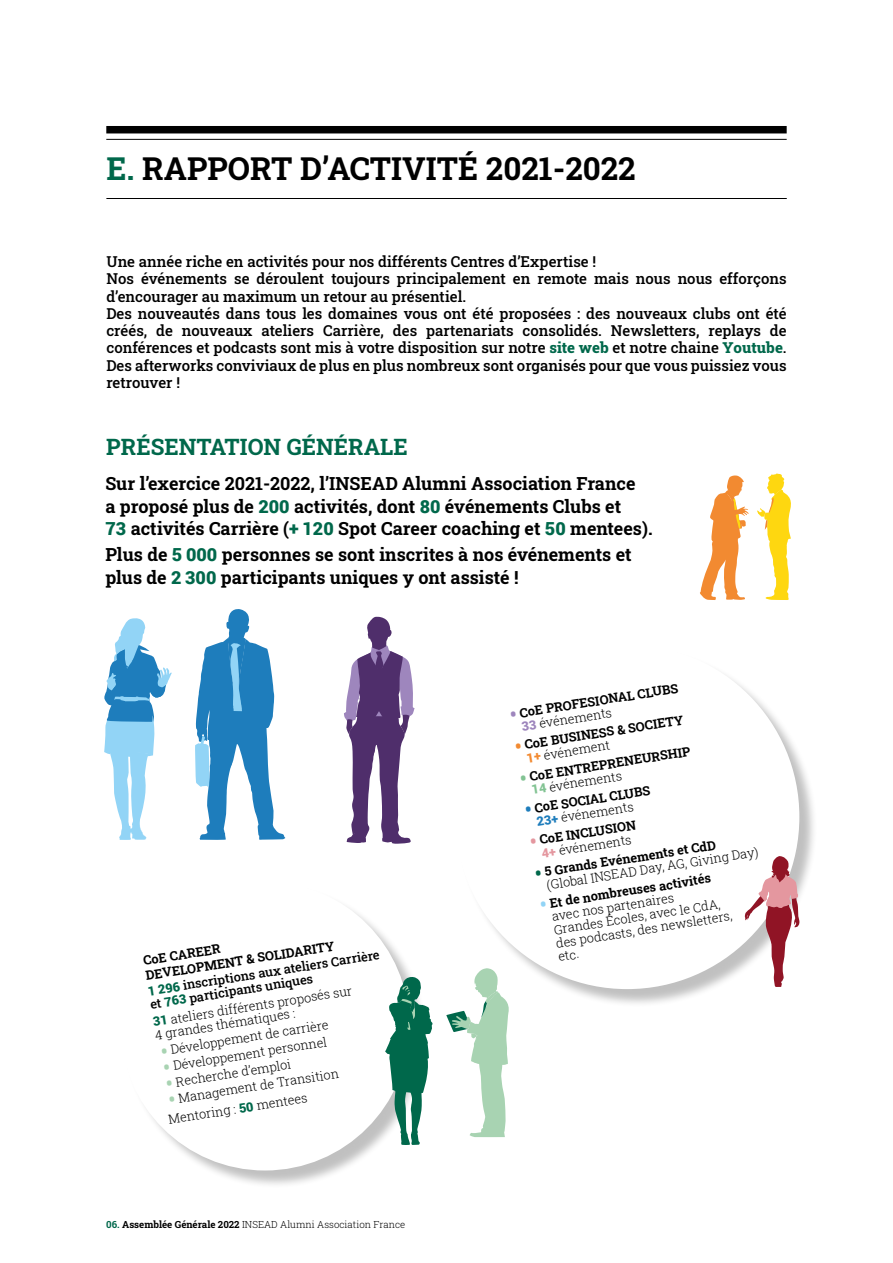
<style>
.page{position:relative;width:893px;height:1263px;background:#fff}
.page>*{position:absolute;margin:0;border:0;box-sizing:border-box;transform-origin:0 0}
.t1{font:700 31.5px "Roboto Slab";color:#000}
.t2{font:700 22.5px "Roboto Slab";color:#00684b}
.t3{font:700 18px/22.5px "Roboto Slab";color:#000}
.t4{font:500 15px/17.2px "Roboto Slab";color:#000}
.t5{font:300 12.75px/13.5px "Roboto Slab";color:#000}
.t6{font:700 12.75px/13.5px "Roboto Slab";color:#000}
.t7{font:500 12.75px/15.6px "Roboto Slab";color:#000}
.t8{font:300 9.75px "Roboto Slab";color:#000}
.s1{color:#00684b}
.s2{font-weight:800;color:#00684b}
.s3{font-family:"Roboto";font-weight:900;color:#00684b}
.s4{font-size:19.5px;color:#9e86bd}
.s5{font-family:"Roboto";font-weight:900;color:#9e86bd}
.s6{font-weight:300}
.s7{font-size:19.5px;color:#f28a31}
.s8{font-family:"Roboto";font-weight:900;color:#f28a31}
.s9{font-size:19.5px;color:#82c393}
.s10{font-family:"Roboto";font-weight:900;color:#82c393}
.s11{font-size:19.5px;color:#1e7dbc}
.s12{font-family:"Roboto";font-weight:900;color:#1e7dbc}
.s13{font-size:19.5px;color:#e4979f}
.s14{font-family:"Roboto";font-weight:900;color:#e4979f}
.s15{font-weight:700;font-size:19.5px;color:#00684b}
.s16{font-weight:700}
.s17{font-weight:700;font-size:19.5px;color:#92d4f6}
.s18{font-weight:500}
.s19{font-weight:700;font-size:19.5px;color:#a8d3b2}
.s20{font-weight:700;color:#00684b}
</style>
<div class="page">
<div style="left:106px;top:126px;width:681px;height:7px;background:#000"></div>
<hr style="left:106px;top:139px;width:681px;height:1px;background:#000">
<hr style="left:106px;top:198px;width:681px;height:1px;background:#000">
<div style="left:457px;top:647px;width:361px;height:361px;background:#000;opacity:.25"></div>
<div style="left:455px;top:645px;width:344px;height:344px;background:#fff;border-radius:50%"></div>
<div style="left:123px;top:884px;width:305px;height:305px;background:#000;opacity:.25"></div>
<div style="left:120px;top:882px;width:289px;height:288px;background:#fff;border-radius:50%"></div>
<svg style="left:757px;top:473px;width:34px;height:127px"></svg>
<svg style="left:700px;top:475px;width:49px;height:125px"></svg>
<svg style="left:745px;top:856px;width:55px;height:131px"></svg>
<svg style="left:446px;top:968px;width:64px;height:169px"></svg>
<svg style="left:385px;top:976px;width:48px;height:169px"></svg>
<svg style="left:104px;top:618px;width:68px;height:222px"></svg>
<svg style="left:195px;top:609px;width:90px;height:231px"></svg>
<svg style="left:344px;top:617px;width:71px;height:227px"></svg>
<h1 class="t1" style="left:106px;top:147px;width:531px"><span class="s1">E.</span> RAPPORT D’ACTIVITÉ 2021-2022</h1>
<p class="t4" style="left:106px;top:253px;width:682px">Une année riche en activités pour nos différents Centres d’Expertise !<br>Nos événements se déroulent toujours principalement en remote mais nous nous efforçons d’encourager au maximum un retour au présentiel.<br>Des nouveautés dans tous les domaines vous ont été proposées : des nouveaux clubs ont été créés, de nouveaux ateliers Carrière, des partenariats consolidés. Newsletters, replays de conférences et podcasts sont mis à votre disposition sur notre <span class="s2">site web</span> et notre chaine <span class="s2">Youtube</span>.<br>Des afterworks conviviaux de plus en plus nombreux sont organisés pour que vous puissiez vous retrouver !</p>
<h2 class="t2" style="left:106px;top:431px;width:303px">PRÉSENTATION GÉNÉRALE</h2>
<p class="t3" style="left:105px;top:472px;width:549px">Sur l’exercice 2021-2022, l’INSEAD Alumni Association France<br>a proposé plus de <span class="s3">200</span> activités, dont <span class="s3">80</span> événements Clubs et<br><span class="s3">73</span> activités Carrière (<span class="s3">+ 120</span> Spot Career coaching et <span class="s3">50</span> mentees).</p>
<p class="t3" style="left:105px;top:543px;width:528px">Plus de <span class="s3">5 000</span> personnes se sont inscrites à nos événements et plus de <span class="s3">2 300</span> participants uniques y ont assisté !</p>
<p class="t6" style="left:519px;top:706px;width:162px;text-indent:-10px;rotate:-9deg"><span class="s4">•</span> CoE PROFESIONAL CLUBS<br><span class="s5">33</span> <span class="s6">événements</span></p>
<p class="t6" style="left:524px;top:738px;width:162px;text-indent:-10px;rotate:-9deg"><span class="s7">•</span> CoE BUSINESS &amp; SOCIETY<br><span class="s8">1+</span> <span class="s6">événement</span></p>
<p class="t6" style="left:529px;top:769px;width:164px;text-indent:-10px;rotate:-9deg"><span class="s9">•</span> CoE ENTREPRENEURSHIP<br><span class="s10">14</span> <span class="s6">événements</span></p>
<p class="t6" style="left:534px;top:801px;width:118px;text-indent:-10px;rotate:-9deg"><span class="s11">•</span> CoE SOCIAL CLUBS<br><span class="s12">23+</span> <span class="s6">événements</span></p>
<p class="t6" style="left:529px;top:834px;width:109px;text-align:center;rotate:-9deg"><span class="s13">•</span> CoE INCLUSION<br><span class="s14">4+</span> <span class="s6">événements</span></p>
<p class="t5" style="left:544px;top:865px;width:215px;text-indent:-10px;rotate:-9deg"><span class="s15">•</span> <span class="s16">5 Grands Evénements et CdD </span>(Global INSEAD Day, AG, Giving Day)</p>
<p class="t5" style="left:549px;top:896px;width:180px;text-indent:-10px;rotate:-9deg"><span class="s17">•</span> <span class="s16">Et de nombreuses activités </span>avec nos partenaires<br>Grandes Écoles, avec le CdA, des podcasts, des newsletters,</p>
<p class="t7" style="left:144px;top:967px;width:236px;rotate:-9deg"><span class="s16">DEVELOPMENT &amp; SOLIDARITY<br></span><span class="s3">1 296</span> inscriptions aux ateliers Carrière</p>
<p class="t6" style="left:142px;top:954px;width:80px;rotate:-9deg">CoE CAREER</p>
<p class="t5" style="left:557px;top:950px;width:22px;rotate:-9deg">etc.</p>
<p class="t5" style="left:149px;top:995px;width:203px;line-height:17.7px;rotate:-9deg"><span class="s18">et</span> <span class="s3">763</span> <span class="s18">participants uniques<br></span><span class="s3">31</span> ateliers différents proposés sur</p>
<p class="t5" style="left:154px;top:1028px;width:143px;rotate:-9deg">4 grandes thématiques :</p>
<p class="t5" style="left:160px;top:1044px;width:171px;rotate:-9deg"><span class="s19">•</span> Développement de carrière</p>
<p class="t5" style="left:162px;top:1060px;width:167px;rotate:-9deg"><span class="s19">•</span> Développement personnel</p>
<p class="t5" style="left:165px;top:1076px;width:128px;rotate:-9deg"><span class="s19">•</span> Recherche d’emploi</p>
<p class="t5" style="left:164px;top:1090px;width:177px;line-height:19.2px;rotate:-9deg"><span class="s19">•</span> Management de Transition<br>Mentoring : <span class="s3">50</span> mentees</p>
<p class="t8" style="left:106px;top:1218px;width:300px"><span class="s20">06.</span> <span class="s16">Assemblée Générale 2022</span> INSEAD Alumni Association France</p>
</div>
